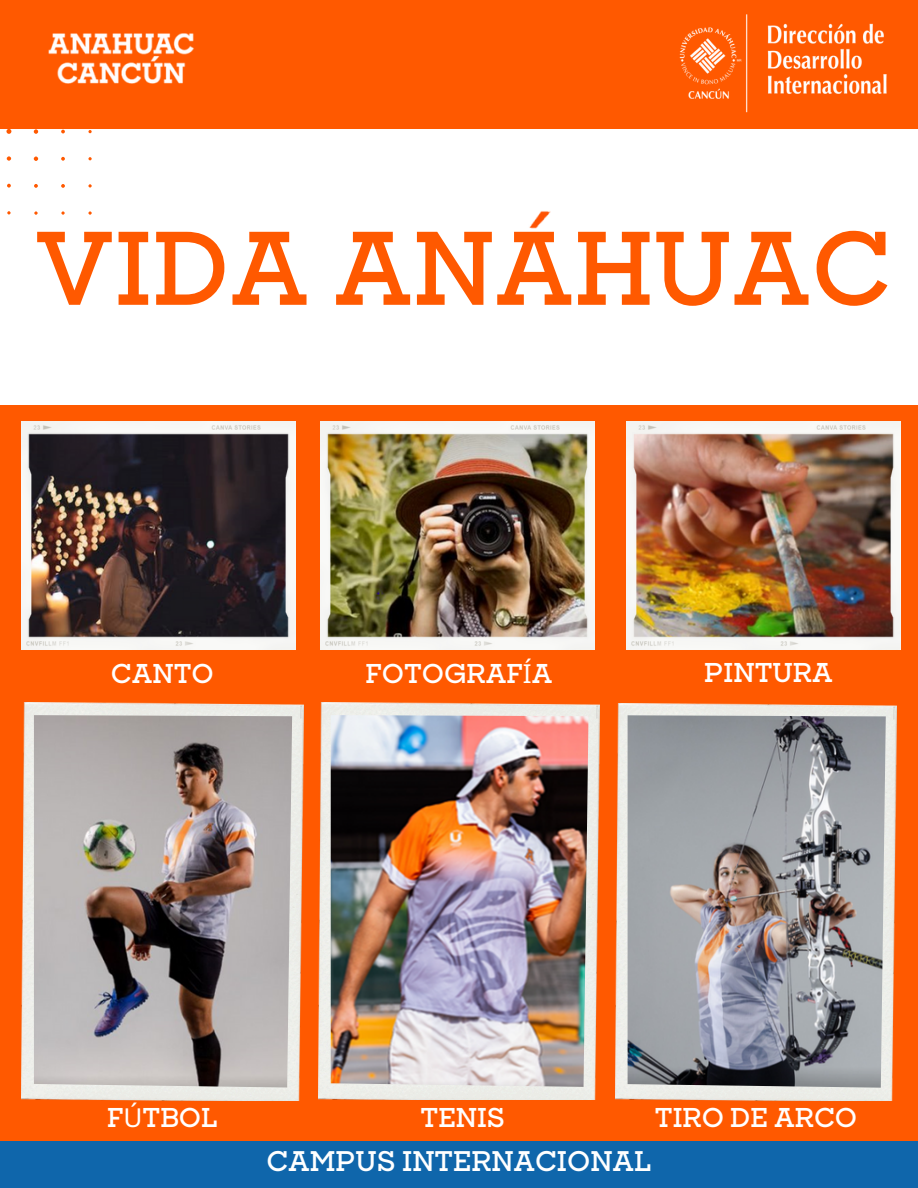
<style>
.page{position:relative;width:918px;height:1188px;background:#ff5900}
.page>*{position:absolute;margin:0;border:0;box-sizing:border-box;transform-origin:0 0}
.t1{font:600 100.05px "YEEXGQ Sharp Slab";color:#ff5900}
.t2{font:600 27.15px "YEEXGQ Sharp Slab";color:#fff}
.t3{font:600 26.1px "YEEXGQ Sharp Slab";color:#fff}
.s1{font-family:"Noto Sans";font-weight:400}
</style>
<div class="page">
<div style="left:0;top:129px;width:918px;height:275px;background:#fff"></div>
<div style="left:0;top:1142px;width:918px;height:46px;background:#0f66ab"></div>
<img style="left:529px;top:211px;width:22px;height:17px">
<svg style="left:6px;top:129px;width:85px;height:86px"></svg>
<img style="left:48px;top:33px;width:146px;height:51px">
<img style="left:22px;top:421px;width:273px;height:228px">
<img style="left:22px;top:703px;width:281px;height:398px">
<img style="left:34px;top:715px;width:258px;height:373px">
<img style="left:318px;top:703px;width:282px;height:397px">
<img style="left:331px;top:715px;width:257px;height:372px">
<img style="left:320px;top:421px;width:274px;height:228px">
<img style="left:626px;top:421px;width:274px;height:228px">
<img style="left:615px;top:703px;width:282px;height:398px">
<img style="left:628px;top:715px;width:258px;height:373px">
<img style="left:679px;top:14px;width:208px;height:99px">
<p class="t1" style="left:34px;top:226px;width:858px">VIDA ANAHUAC</p>
<p class="t3" style="left:111px;top:663px;width:104px">CANTO</p>
<p class="t3" style="left:365px;top:663px;width:189px">FOTOGRAF<span class="s1">Í</span>A</p>
<p class="t3" style="left:704px;top:661px;width:130px">PINTURA</p>
<p class="t3" style="left:107px;top:1107px;width:112px">F<span class="s1">Ú</span>TBOL</p>
<p class="t3" style="left:421px;top:1107px;width:86px">TENIS</p>
<p class="t3" style="left:655px;top:1107px;width:204px">TIRO DE ARCO</p>
<p class="t2" style="left:266px;top:1150px;width:387px">CAMPUS INTERNACIONAL</p>
</div>
